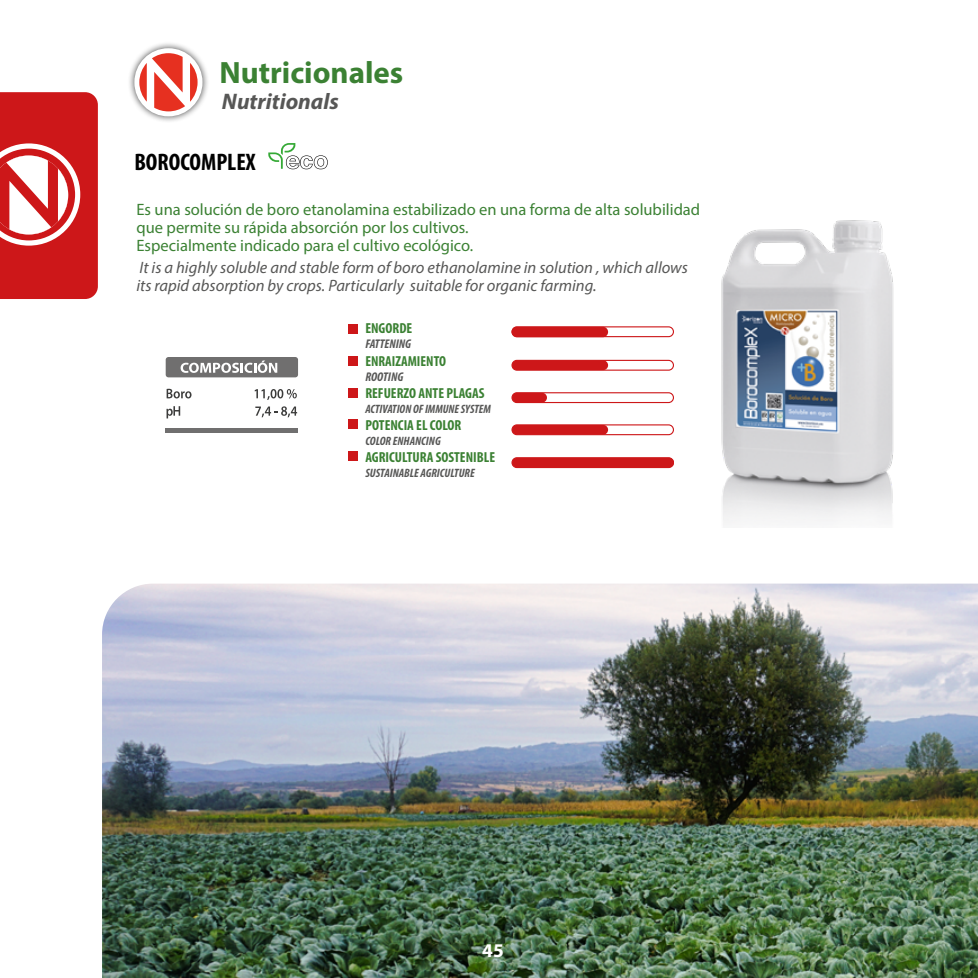
<style>
.page{position:relative;width:978px;height:978px;background:#fff}
.page>*{position:absolute;margin:0;border:0;box-sizing:border-box;transform-origin:0 0}
.t1{font:700 30.9px "Myriad Pro";color:#3b8133}
.t2{font:700 condensed 24px "Myriad Pro";color:#000}
.t3{font:italic 700 22.5px "Myriad Pro";color:#575756}
.t4{font:700 19.5px "Myriad Pro";color:#fff}
.t5{font:16.5px/18px "Myriad Pro";color:#3b8133}
.t6{font:italic 16.5px/18px "Myriad Pro";color:#575756}
.t7{font:700 condensed 14.55px "Myriad Pro";color:#3b8133}
.t8{font:italic 700 condensed 12.6px "Myriad Pro";color:#575756}
.t9{font:italic 700 condensed 12.15px "Myriad Pro";color:#575756}
</style>
<div class="page">
<img style="left:102px;top:584px;width:876px;height:394px">
<img style="left:721px;top:220px;width:173px;height:303px">
<div style="left:166px;top:357px;width:132px;height:20px;background:#706f6f;border-radius:3px"></div>
<svg style="left:181px;top:361px;width:96px;height:12px"></svg>
<svg style="left:167px;top:389px;width:25px;height:9px"></svg>
<svg style="left:255px;top:389px;width:42px;height:11px"></svg>
<svg style="left:166px;top:406px;width:14px;height:12px"></svg>
<svg style="left:255px;top:406px;width:42px;height:11px"></svg>
<div style="left:166px;top:428px;width:132px;height:5px;background:#706f6f"></div>
<svg style="left:268px;top:143px;width:60px;height:26px"></svg>
<svg style="left:0;top:92px;width:98px;height:207px"></svg>
<div style="left:127px;top:41px;width:83px;height:82px;background:#000;opacity:.75"></div>
<div style="left:134px;top:48px;width:69px;height:68px;border:13px solid #fff;border-radius:50%"></div>
<svg style="left:139px;top:53px;width:59px;height:58px"></svg>
<div style="left:511px;top:326px;width:163px;height:11px;border:1px solid #cd1719;border-radius:5px"></div>
<div style="left:511px;top:360px;width:163px;height:11px;border:1px solid #cd1719;border-radius:5px"></div>
<div style="left:511px;top:392px;width:163px;height:11px;border:1px solid #cd1719;border-radius:5px"></div>
<div style="left:511px;top:424px;width:163px;height:11px;border:1px solid #cd1719;border-radius:5px"></div>
<div style="left:511px;top:457px;width:163px;height:11px;border:1px solid #cd1719;border-radius:5px"></div>
<div style="left:349px;top:324px;width:9px;height:9px;background:#cd1719"></div>
<div style="left:349px;top:356px;width:9px;height:9px;background:#cd1719"></div>
<div style="left:349px;top:388px;width:9px;height:9px;background:#cd1719"></div>
<div style="left:349px;top:420px;width:9px;height:9px;background:#cd1719"></div>
<div style="left:349px;top:451px;width:9px;height:9px;background:#cd1719"></div>
<div style="left:512px;top:327px;width:96px;height:10px;background:#cd1719;border-radius:5px"></div>
<div style="left:512px;top:360px;width:96px;height:10px;background:#cd1719;border-radius:5px"></div>
<div style="left:512px;top:393px;width:35px;height:10px;background:#cd1719;border-radius:5px"></div>
<div style="left:512px;top:425px;width:96px;height:10px;background:#cd1719;border-radius:5px"></div>
<div style="left:512px;top:458px;width:162px;height:10px;background:#cd1719;border-radius:5px"></div>
<h1 class="t1" style="left:219px;top:52px;width:185px">Nutricionales</h1>
<h3 class="t3" style="left:222px;top:87px;width:118px">Nutritionals</h3>
<h2 class="t2" style="left:134px;top:147px;width:123px">BOROCOMPLEX</h2>
<p class="t5" style="left:136px;top:200px;width:565px">Es una solución de boro etanolamina estabilizado en una forma de alta solubilidad que permite su rápida absorción por los cultivos.<br>Especialmente indicado para el cultivo ecológico.</p>
<p class="t6" style="left:136px;top:258px;width:553px">It is a highly soluble and stable form of boro ethanolamine in solution , which allows its rapid absorption by crops. Particularly suitable for organic farming.</p>
<p class="t7" style="left:365px;top:319px;width:48px">ENGORDE</p>
<p class="t8" style="left:365px;top:336px;width:47px">FATTENING</p>
<p class="t7" style="left:365px;top:352px;width:82px">ENRAIZAMIENTO</p>
<p class="t8" style="left:365px;top:369px;width:40px">ROOTING</p>
<p class="t7" style="left:365px;top:384px;width:121px">REFUERZO ANTE PLAGAS</p>
<p class="t9" style="left:365px;top:401px;width:127px">ACTIVATION OF IMMUNE SYSTEM</p>
<p class="t7" style="left:365px;top:416px;width:98px">POTENCIA EL COLOR</p>
<p class="t9" style="left:365px;top:433px;width:77px">COLOR ENHANCING</p>
<p class="t7" style="left:365px;top:448px;width:131px">AGRICULTURA SOSTENIBLE</p>
<p class="t9" style="left:365px;top:465px;width:111px">SUSTAINABLE AGRICULTURE</p>
<p class="t4" style="left:482px;top:938px;width:23px">45</p>
</div>
